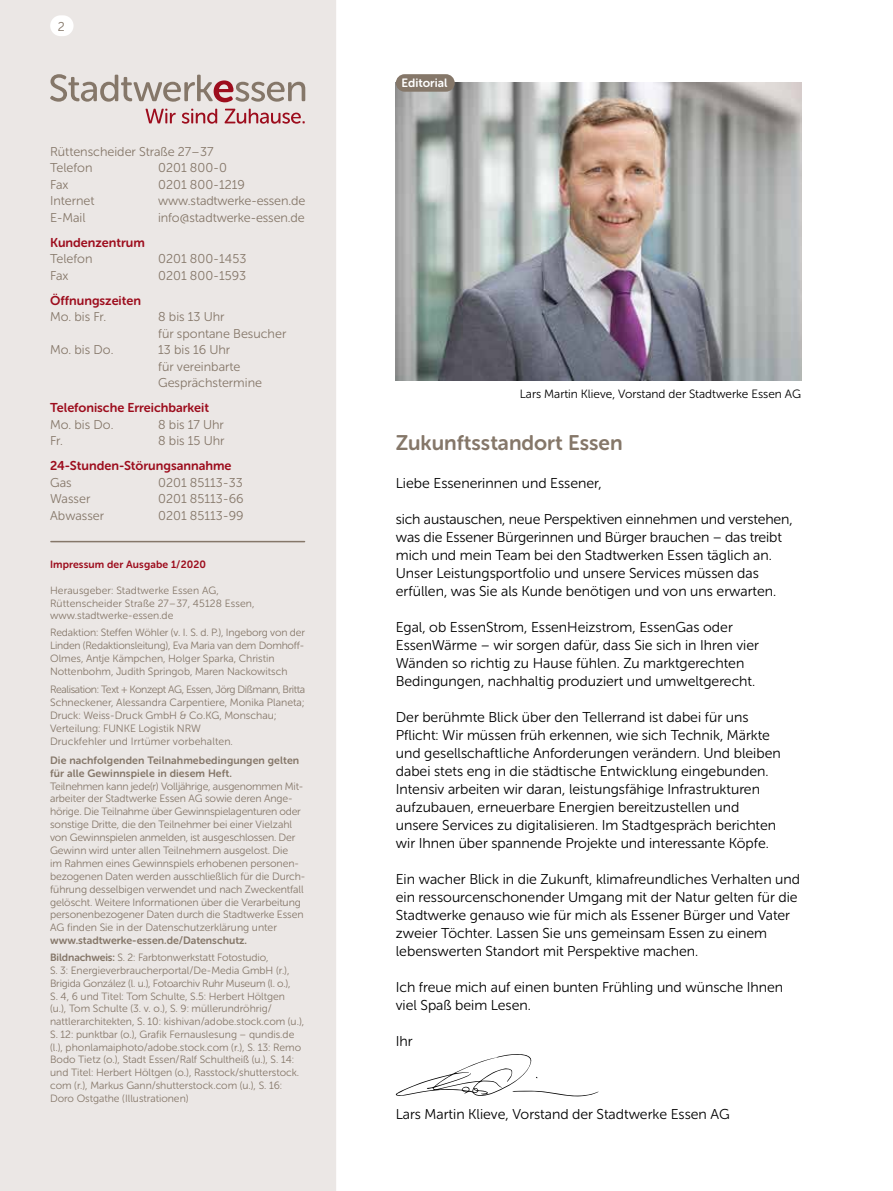
<style>
.page{position:relative;width:893px;height:1191px;background:#fff}
.page>*{position:absolute;margin:0;border:0;box-sizing:border-box;transform-origin:0 0}
.t1{font:21px "Museo Sans Rounded 700";color:#857769}
.t2{font:14.25px/18px "Museo Sans Rounded 300";color:#000}
.t3{font:12.75px/16.5px "Museo Sans Rounded 300";color:#857769}
.t4{font:12.75px "Museo Sans Rounded 700";color:#9d0d1d}
.t5{font:12px "Museo Sans Rounded 300";color:#000}
.t6{font:12px "Museo Sans Rounded 700";color:#fff}
.t7{font:10.65px/12.9px "Museo Sans Rounded 300";letter-spacing:-.01em;color:#857769}
.t8{font:10.65px/12.9px "Museo Sans Rounded 700";letter-spacing:.01em;color:#857769}
.t9{font:10.5px/12.8px "Museo Sans Rounded 300";color:#857769}
.t10{font:10.5px "Museo Sans Rounded 700";letter-spacing:.01em;color:#9d0d1d}
.s1{font-family:"Museo Sans Rounded 700"}
</style>
<div class="page">
<div style="left:0;top:0;width:336px;height:1191px;background:#ebe7e5"></div>
<svg style="left:50px;top:74px;width:255px;height:28px;background:#c9beb9"></svg>
<svg style="left:145px;top:109px;width:160px;height:15px;background:#d3a5a9"></svg>
<img style="left:396px;top:83px;width:405px;height:297px">
<div style="left:396px;top:74px;width:59px;height:18px;background:#857769;border-radius:9px"></div>
<hr style="left:51px;top:541px;width:254px;height:1px;background:#857769">
<svg style="left:396px;top:1054px;width:202px;height:42px"></svg>
<div style="left:50px;top:15px;width:24px;height:21px;background:#fff;border-radius:10px"></div>
<p class="t3" style="left:58px;top:18px;width:9px">2</p>
<p class="t3" style="left:50px;top:143px;width:165px">Rüttenscheider Straße 27 – 37<br>Telefon</p>
<p class="t3" style="left:158px;top:160px;width:70px">0201 800 - 0</p>
<p class="t3" style="left:50px;top:176px;width:20px">Fax</p>
<p class="t3" style="left:158px;top:176px;width:88px">0201 800 - 1219</p>
<p class="t3" style="left:50px;top:193px;width:46px">Internet</p>
<p class="t3" style="left:158px;top:193px;width:149px">www.stadtwerke-essen.de</p>
<p class="t3" style="left:50px;top:209px;width:37px">E-Mail</p>
<p class="t3" style="left:158px;top:209px;width:148px">info@stadtwerke-essen.de</p>
<p class="t4" style="left:50px;top:235px;width:96px">Kundenzentrum</p>
<p class="t3" style="left:50px;top:251px;width:44px">Telefon</p>
<p class="t3" style="left:158px;top:251px;width:90px">0201 800 - 1453</p>
<p class="t3" style="left:50px;top:267px;width:20px">Fax</p>
<p class="t3" style="left:158px;top:267px;width:90px">0201 800 - 1593</p>
<p class="t4" style="left:50px;top:293px;width:92px">Öffnungszeiten</p>
<p class="t3" style="left:50px;top:309px;width:58px">Mo. bis Fr.</p>
<p class="t3" style="left:158px;top:309px;width:130px">8 bis 13 Uhr<br>für spontane Besucher</p>
<p class="t3" style="left:50px;top:342px;width:65px">Mo. bis Do.</p>
<p class="t3" style="left:158px;top:342px;width:105px">13 bis 16 Uhr<br>für vereinbarte<br>Gesprächstermine</p>
<p class="t4" style="left:50px;top:401px;width:160px">Telefonische Erreichbarkeit</p>
<p class="t3" style="left:50px;top:416px;width:65px">Mo. bis Do.</p>
<p class="t3" style="left:158px;top:416px;width:67px">8 bis 17 Uhr</p>
<p class="t3" style="left:50px;top:433px;width:14px">Fr.</p>
<p class="t3" style="left:158px;top:433px;width:68px">8 bis 15 Uhr</p>
<p class="t4" style="left:50px;top:459px;width:183px">24-Stunden-Störungsannahme</p>
<p class="t3" style="left:50px;top:474px;width:23px">Gas</p>
<p class="t3" style="left:158px;top:474px;width:86px">0201 85113 - 33</p>
<p class="t3" style="left:50px;top:491px;width:42px">Wasser</p>
<p class="t3" style="left:158px;top:491px;width:87px">0201 85113 - 66</p>
<p class="t3" style="left:50px;top:507px;width:56px">Abwasser</p>
<p class="t3" style="left:158px;top:507px;width:87px">0201 85113 - 99</p>
<p class="t10" style="left:50px;top:559px;width:157px">Impressum der Ausgabe 1/2020</p>
<p class="t9" style="left:50px;top:584px;width:206px">Herausgeber: Stadtwerke Essen AG,<br>Rüttenscheider Straße 27 – 37, 45128 Essen, www.stadtwerke-essen.de</p>
<p class="t9" style="left:50px;top:626px;width:256px">Redaktion: Steffen Wöhler (v. I. S. d. P.), Ingeborg von der Linden (Redaktionsleitung), Eva Maria van dem Domhoff-Olmes, Antje Kämpchen, Holger Sparka, Christin Nottenbohm, Judith Springob, Maren Nackowitsch</p>
<p class="t7" style="left:50px;top:683px;width:257px">Realisation: Text + Konzept AG, Essen, Jörg Dißmann, Britta Schneckener, Alessandra Carpentiere, Monika Planeta; Druck: Weiss-Druck GmbH &amp; Co.KG, Monschau; Verteilung: FUNKE Logistik NRW<br>Druckfehler und Irrtümer vorbehalten.</p>
<p class="t8" style="left:50px;top:753px;width:251px">Die nachfolgenden Teilnahmebedingungen gelten für alle Gewinnspiele in diesem Heft.</p>
<p class="t7" style="left:50px;top:779px;width:257px">Teilnehmen kann jede(r) Volljährige, ausgenommen Mit&shy;arbeiter der Stadtwerke Essen AG sowie deren Ange&shy;hörige. Die Teilnahme über Gewinnspielagenturen oder sonstige Dritte, die den Teilnehmer bei einer Vielzahl von Gewinnspielen anmelden, ist ausgeschlossen. Der Gewinn wird unter allen Teilnehmern ausgelost. Die<br>im Rahmen eines Gewinnspiels erhobenen personen&shy;bezogenen Daten werden ausschließlich für die Durch&shy;führung desselbigen verwendet und nach Zweckentfall gelöscht. Weitere Informationen über die Verarbeitung personenbezogener Daten durch die Stadtwerke Essen AG finden Sie in der Datenschutzerklärung unter</p>
<p class="t8" style="left:50px;top:934px;width:198px">www.stadtwerke-essen.de/Datenschutz.</p>
<p class="t9" style="left:50px;top:951px;width:256px"><span class="s1">Bildnachweis:</span> S. 2: Farbtonwerkstatt Fotostudio,<br>S. 3: Energieverbraucherportal/De-Media GmbH (r.), Brigida González (l. u.), Fotoarchiv Ruhr Museum (l. o.),<br>S. 4, 6 und Titel: Tom Schulte, S.5: Herbert Höltgen<br>(u.), Tom Schulte (3. v. o.), S. 9: müllerundröhrig/ nattlerarchitekten, S. 10: kishivan/adobe.stock.com (u.), S. 12: punktbar (o.), Grafik Fernauslesung – qundis.de (l.), phonlamaiphoto/adobe.stock.com (r.), S. 13: Remo Bodo Tietz (o.), Stadt Essen/Ralf Schultheiß (u.), S. 14: und Titel: Herbert Höltgen (o.), Rasstock/shutterstock. com (r.), Markus Gann/shutterstock.com (u.), S. 16:<br>Doro Ostgathe (Illustrationen)</p>
<p class="t6" style="left:402px;top:77px;width:47px">Editorial</p>
<p class="t5" style="left:520px;top:388px;width:283px">Lars Martin Klieve, Vorstand der Stadtwerke Essen AG</p>
<h1 class="t1" style="left:396px;top:431px;width:228px">Zukunftsstandort Essen</h1>
<p class="t2" style="left:396px;top:474px;width:207px">Liebe Essenerinnen und Essener,</p>
<p class="t2" style="left:396px;top:510px;width:398px">sich austauschen, neue Perspektiven einnehmen und verstehen, was die Essener Bürgerinnen und Bürger brauchen – das treibt mich und mein Team bei den Stadtwerken Essen täglich an.<br>Unser Leistungsportfolio und unsere Services müssen das erfüllen, was Sie als Kunde benötigen und von uns erwarten.</p>
<p class="t2" style="left:396px;top:618px;width:365px">Egal, ob EssenStrom, EssenHeizstrom, EssenGas oder EssenWärme – wir sorgen dafür, dass Sie sich in Ihren vier Wänden so richtig zu Hause fühlen. Zu marktgerechten Bedingungen, nachhaltig produziert und umweltgerecht.</p>
<p class="t2" style="left:396px;top:708px;width:386px">Der berühmte Blick über den Tellerrand ist dabei für uns Pflicht: Wir müssen früh erkennen, wie sich Technik, Märkte und gesellschaftliche Anforderungen verändern. Und bleiben dabei stets eng in die städtische Entwicklung eingebunden.<br>Intensiv arbeiten wir daran, leistungsfähige Infrastrukturen aufzubauen, erneuerbare Energien bereitzustellen und unsere Services zu digitalisieren. Im Stadtgespräch berichten wir Ihnen über spannende Projekte und interessante Köpfe.</p>
<p class="t2" style="left:396px;top:870px;width:406px">Ein wacher Blick in die Zukunft, klimafreundliches Verhalten und ein ressourcenschonender Umgang mit der Natur gelten für die Stadtwerke genauso wie für mich als Essener Bürger und Vater zweier Töchter. Lassen Sie uns gemeinsam Essen zu einem lebenswerten Standort mit Perspektive machen.</p>
<p class="t2" style="left:396px;top:978px;width:389px">Ich freue mich auf einen bunten Frühling und wünsche Ihnen viel Spaß beim Lesen.</p>
<p class="t2" style="left:396px;top:1032px;width:18px">Ihr</p>
<p class="t2" style="left:396px;top:1104px;width:335px">Lars Martin Klieve, Vorstand der Stadtwerke Essen AG</p>
</div>
